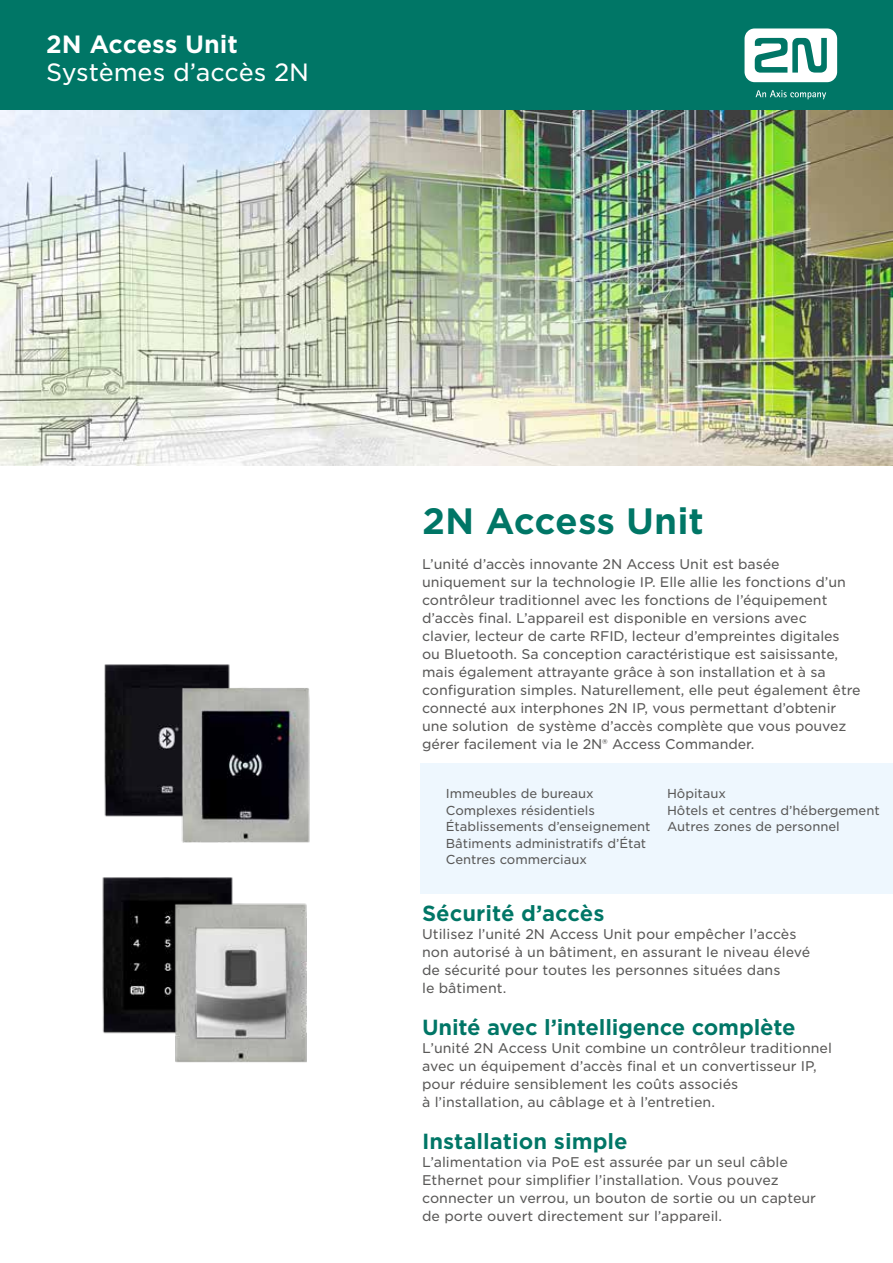
<style>
.page{position:relative;width:893px;height:1263px;background:#fff}
.page>*{position:absolute;margin:0;border:0;box-sizing:border-box;transform-origin:0 0}
.t1{font:700 35.25px "Gotham S Sm";color:#007666}
.t2{font:24px "Gotham S Sm";letter-spacing:-.005em;color:#fff}
.t3{font:700 24px "Gotham S Sm";color:#fff}
.t4{font:700 21px "Gotham S Sm";letter-spacing:-.01em;color:#007666}
.t5{font:13.5px/18px "Gotham S Sm";letter-spacing:-.005em;color:#595857}
.t6{font:12.45px/16.5px "Gotham S Sm";letter-spacing:-.005em;color:#595857}
</style>
<div class="page">
<div style="left:0;top:0;width:893px;height:111px;background:#007666"></div>
<div style="left:420px;top:763px;width:473px;height:131px;background:#eef7fe"></div>
<img style="left:0;top:111px;width:893px;height:355px">
<img style="left:104px;top:665px;width:126px;height:152px">
<img style="left:158px;top:676px;width:152px;height:167px">
<img style="left:102px;top:878px;width:131px;height:156px">
<img style="left:172px;top:884px;width:135px;height:179px">
<svg style="left:744px;top:28px;width:93px;height:54px"></svg>
<svg style="left:756px;top:90px;width:70px;height:9px"></svg>
<h2 class="t3" style="left:46px;top:28px;width:194px">2N Access Unit</h2>
<h2 class="t2" style="left:46px;top:56px;width:265px">Systèmes d’accès 2N</h2>
<h1 class="t1" style="left:422px;top:496px;width:284px">2N Access Unit</h1>
<p class="t5" style="left:422px;top:554px;width:440px">L’unité d’accès innovante 2N Access Unit est basée uniquement sur la technologie IP. Elle allie les fonctions d’un contrôleur traditionnel avec les fonctions de l’équipement d’accès final. L’appareil est disponible en versions avec<br>clavier, lecteur de carte RFID, lecteur d’empreintes digitales ou Bluetooth. Sa conception caractéristique est saisissante, mais également attrayante grâce à son installation et à sa configuration simples. Naturellement, elle peut également être connecté aux interphones 2N IP, vous permettant d’obtenir une solution de système d’accès complète que vous pouvez gérer facilement via le 2N® Access Commander.</p>
<p class="t6" style="left:446px;top:785px;width:206px">Immeubles de bureaux<br>Complexes résidentiels<br>Établissements d’enseignement<br>Bâtiments administratifs d’État<br>Centres commerciaux</p>
<p class="t6" style="left:667px;top:785px;width:214px">Hôpitaux<br>Hôtels et centres d’hébergement<br>Autres zones de personnel</p>
<h3 class="t4" style="left:422px;top:899px;width:184px">Sécurité d’accès</h3>
<p class="t5" style="left:422px;top:925px;width:390px">Utilisez l’unité 2N Access Unit pour empêcher l’accès non autorisé à un bâtiment, en assurant le niveau élevé de sécurité pour toutes les personnes situées dans<br>le bâtiment.</p>
<h3 class="t4" style="left:422px;top:1013px;width:375px">Unité avec l’intelligence complète</h3>
<p class="t5" style="left:422px;top:1039px;width:411px">L’unité 2N Access Unit combine un contrôleur traditionnel avec un équipement d’accès final et un convertisseur IP, pour réduire sensiblement les coûts associés<br>à l’installation, au câblage et à l’entretien.</p>
<h3 class="t4" style="left:422px;top:1127px;width:207px">Installation simple</h3>
<p class="t5" style="left:422px;top:1153px;width:395px">L’alimentation via PoE est assurée par un seul câble Ethernet pour simplifier l’installation. Vous pouvez connecter un verrou, un bouton de sortie ou un capteur de porte ouvert directement sur l’appareil.</p>
</div>
